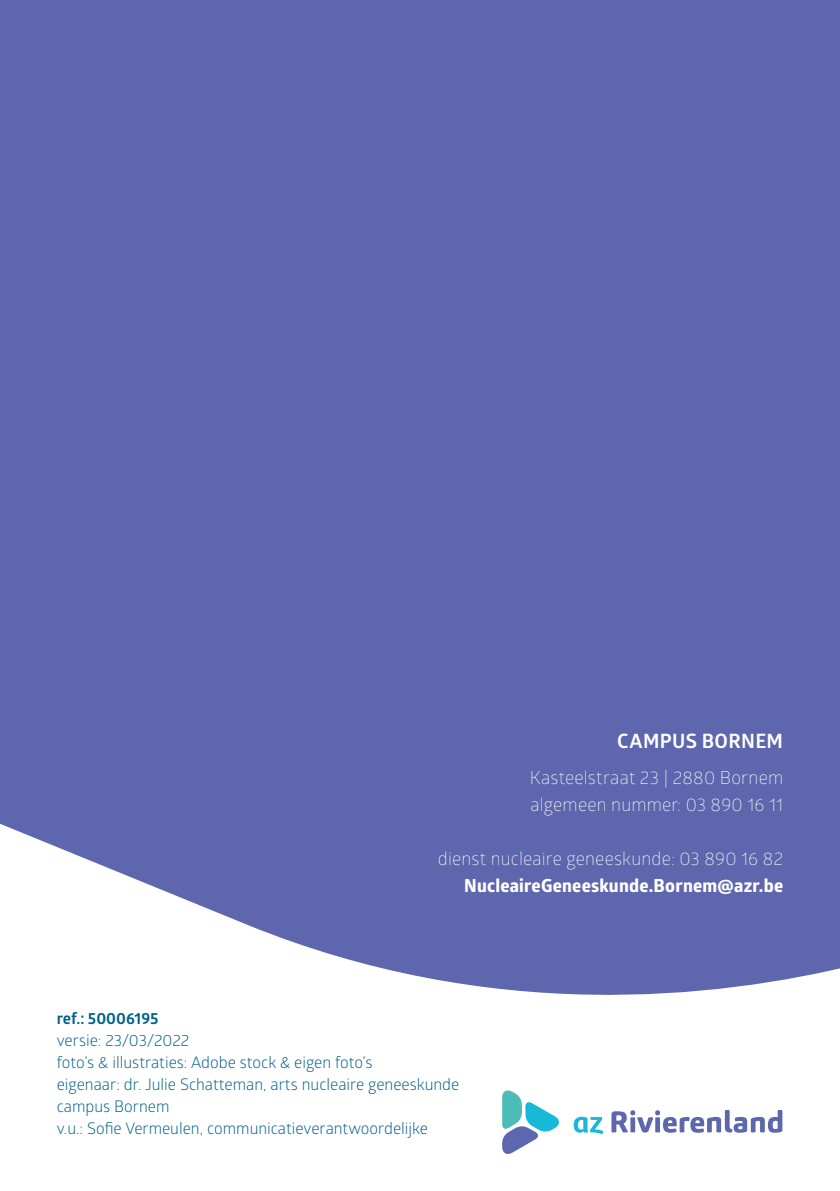
<style>
.page{position:relative;width:840px;height:1191px;background:#fff}
.page>*{position:absolute;margin:0;border:0;box-sizing:border-box;transform-origin:0 0}
.t1{font:700 19.8px "Glober";letter-spacing:.015em;color:#fff}
.t2{font:300 18px/27px "Glober";letter-spacing:.01em;color:#fff}
.t3{font:700 18px "Globerx";letter-spacing:.015em;color:#fff}
.t4{font:16px/22px "Glober";color:#00618b}
.t5{font:700 16px "Glober";color:#00618b}
</style>
<div class="page">
<div style="left:0;top:0;width:839px;height:1191px;background:#5e67ad"></div>
<svg style="left:0;top:823px;width:839px;height:368px;fill:#fff"></svg>
<svg style="left:502px;top:1090px;width:56px;height:64px"></svg>
<svg style="left:573px;top:1116px;width:30px;height:18px"></svg>
<svg style="left:611px;top:1110px;width:171px;height:22px"></svg>
<p class="t1" style="left:617px;top:727px;width:167px">CAMPUS BORNEM</p>
<p class="t2" style="left:529px;top:763px;width:255px">Kasteelstraat 23 | 2880 Bornem algemeen nummer: 03 890 16 11</p>
<p class="t2" style="left:437px;top:844px;width:346px">dienst nucleaire geneeskunde: 03 890 16 82</p>
<p class="t3" style="left:464px;top:872px;width:320px">NucleaireGeneeskunde.Bornem@azr.be</p>
<p class="t5" style="left:57px;top:1007px;width:103px">ref.: 50006195</p>
<p class="t4" style="left:57px;top:1028px;width:404px">versie: 23/03/2022<br>foto’s &amp; illustraties: Adobe stock &amp; eigen foto’s<br>eigenaar: dr. Julie Schatteman, arts nucleaire geneeskunde campus Bornem<br>v.u.: Sofie Vermeulen, communicatieverantwoordelijke</p>
</div>
